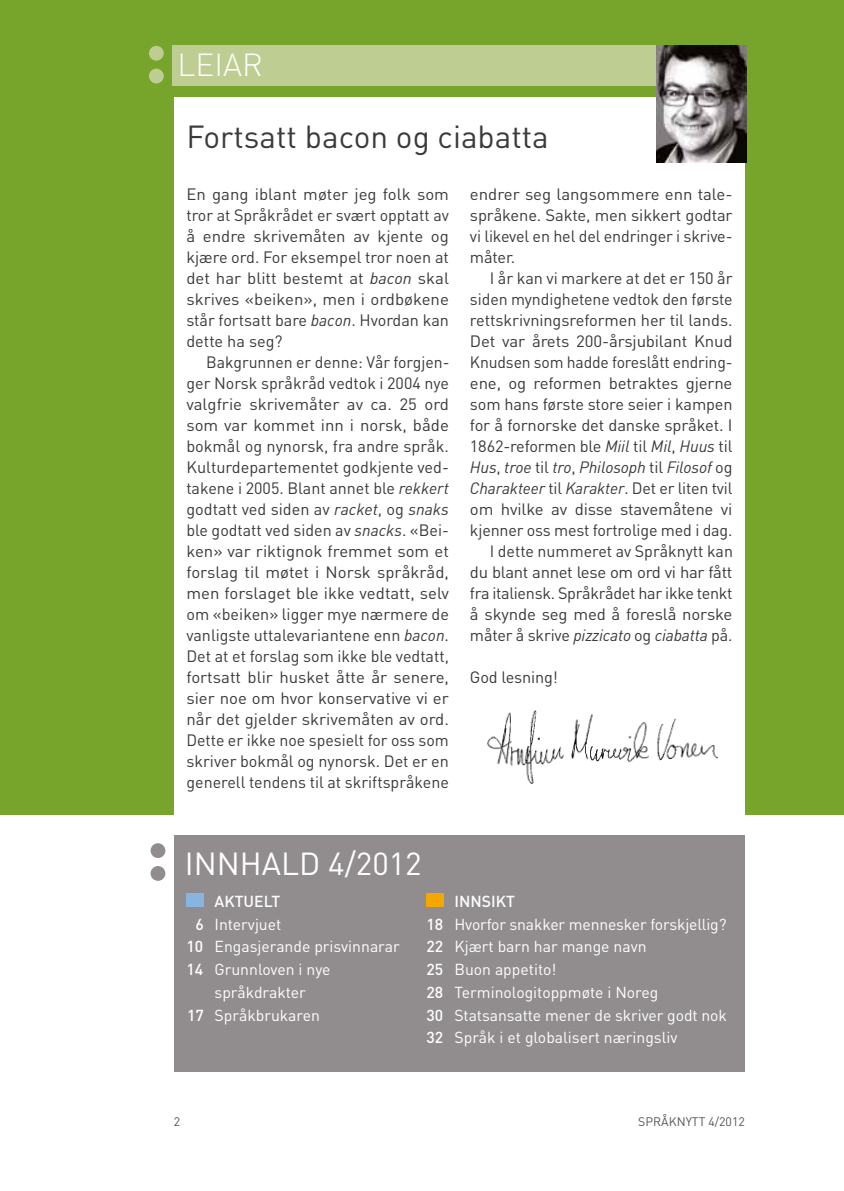
<style>
.page{position:relative;width:844px;height:1191px;background:#fff}
.page>*{position:absolute;margin:0;border:0;box-sizing:border-box;transform-origin:0 0}
.t1{font:31.5px "DIN";color:#3a3a39}
.t2{font:31.5px "DIN";color:#fff}
.t3{font:300 31.5px "DIN";color:#fff}
.t4{font:16.28px/21px "DIN";letter-spacing:-.01em;color:#3a3a39;text-align:justify}
.t5{font:15.75px/22.8px "DIN";color:#fff}
.t6{font:500 15.75px "DIN";color:#fff}
.t7{font:12.25px "DIN";color:#565655}
.s1{font-style:italic}
.s2{font-weight:500}
</style>
<div class="page">
<div style="left:0;top:0;width:843px;height:814px;background:#77a42a"></div>
<div style="left:174px;top:97px;width:570px;height:732px;background:#fff"></div>
<div style="left:173px;top:45px;width:571px;height:41px;background:#becd91"></div>
<div style="left:149px;top:46px;width:15px;height:15px;background:#becd91;border-radius:50%"></div>
<div style="left:149px;top:69px;width:15px;height:14px;background:#becd91;border-radius:50%"></div>
<img style="left:656px;top:45px;width:90px;height:117px">
<div style="left:174px;top:835px;width:570px;height:236px;background:#918d8f"></div>
<div style="left:186px;top:893px;width:18px;height:14px;background:#88b4e1"></div>
<div style="left:150px;top:843px;width:15px;height:15px;background:#918d8f;border-radius:50%"></div>
<div style="left:150px;top:866px;width:15px;height:15px;background:#918d8f;border-radius:50%"></div>
<div style="left:426px;top:893px;width:17px;height:14px;background:#f4a700"></div>
<img style="left:487px;top:710px;width:232px;height:74px">
<h1 class="t3" style="left:177px;top:46px;width:81px">leiaR</h1>
<h1 class="t1" style="left:186px;top:117px;width:363px">Fortsatt bacon og ciabatta</h1>
<p class="t4" style="left:186px;top:183px;width:264px">En gang iblant møter jeg folk som tror at Språkrådet er svært opptatt av å endre skrivemåten av kjente og kjære ord. For eksempel tror noen at det har blitt bestemt at <span class="s1">bacon</span> skal skrives «beiken», men i ordbøkene står fortsatt bare <span class="s1">bacon</span>. Hvordan kan dette ha seg?</p>
<p class="t4" style="left:186px;top:351px;width:264px;text-indent:20px">Bakgrunnen er denne: Vår forgjen&shy;ger N orsk språkråd vedtok i 2004 nye valgfrie skrivemåter av ca. 25 ord som var kommet inn i norsk, både bokmål og nynorsk, fra andre språk.<br>Kulturdepartementet godkjente ved&shy;takene i 2005. Blant annet ble <span class="s1">rekkert </span>godtatt ved siden av <span class="s1">racket</span>, og <span class="s1">snaks </span>ble godtatt ved siden av <span class="s1">snacks</span>. «Bei&shy;ken» var riktignok fremmet som et forslag til møtet i Norsk språkråd, men forslaget ble ikke vedtatt, selv om «beiken» ligger mye nærmere de vanligste uttalevariantene enn <span class="s1">bacon</span>.<br>Det at et forslag som ikke ble vedtatt, fortsatt blir husket åtte år senere, sier noe om hvor konservative vi er når det gjelder skrivemåten av ord.<br>Dette er ikke noe spesielt for oss som skriver bokmål og nynorsk. Det er en generell tendens til at skriftspråkene</p>
<p class="t4" style="left:470px;top:183px;width:264px">endrer seg langsommere enn tale&shy;språkene. Sakte, men sikkert godtar vi likevel en hel del endringer i skrive&shy;måter.</p>
<p class="t4" style="left:470px;top:267px;width:264px;text-align:right">I år kan vi markere at det er 150 år siden myndighetene vedtok den første rettskrivningsreformen her til lands.<br>Det var årets 200-årsjubilant Knud Knudsen som hadde foreslått endring&shy;ene, og reformen betraktes gjerne som hans første store seier i kampen for å fornorske det danske språket. I 1862-reformen ble <span class="s1">Miil</span> til <span class="s1">Mil</span>, <span class="s1">Huus</span> til <span class="s1">Hus</span>, <span class="s1">troe</span> til <span class="s1">tro</span>, <span class="s1">Philosoph</span> til <span class="s1">Filosof</span> og <span class="s1">Charakteer</span> til <span class="s1">Karakter</span>. Det er liten tvil om hvilke av disse stavemåtene vi kjenner oss mest fortrolige med i dag.<br>I dette nummeret av Språknytt kan du blant annet lese om ord vi har fått fra italiensk. Språkrådet har ikke tenkt å skynde seg med å foreslå norske måter å skrive <span class="s1">pizzicato</span> og <span class="s1">ciabatta</span> på.</p>
<p class="t4" style="left:470px;top:666px;width:89px">God lesning!</p>
<h1 class="t2" style="left:185px;top:844px;width:238px">Innhald 4/2012</h1>
<p class="t6" style="left:214px;top:891px;width:67px">AKTUELT</p>
<p class="t5" style="left:195px;top:912px;width:87px"><span class="s2">6</span> Intervjuet</p>
<p class="t5" style="left:186px;top:935px;width:215px"><span class="s2">10</span> Engasjerande prisvinnarar</p>
<p class="t5" style="left:186px;top:957px;width:145px"><span class="s2">14</span> Grunnloven i nye</p>
<p class="t5" style="left:214px;top:980px;width:93px">språkdrakter</p>
<p class="t5" style="left:187px;top:1003px;width:134px"><span class="s2">17</span> Språkbrukaren</p>
<p class="t5" style="left:426px;top:889px;width:302px;text-indent:28px"><span class="s2">INNSIKT<br>18</span> Hvorfor snakker mennesker forskjellig?<br><span class="s2">22</span> Kjært barn har mange navn<br><span class="s2">25</span> Buon appetito!<br><span class="s2">28</span> Terminologitoppmøte i Noreg<br><span class="s2">30</span> Statsansatte mener de skriver godt nok<br><span class="s2">32</span> Språk i et globalisert næringsliv</p>
<p class="t7" style="left:174px;top:1113px;width:8px">2</p>
<p class="t7" style="left:638px;top:1113px;width:108px">SPRÅKNYTT 4/2012</p>
</div>
